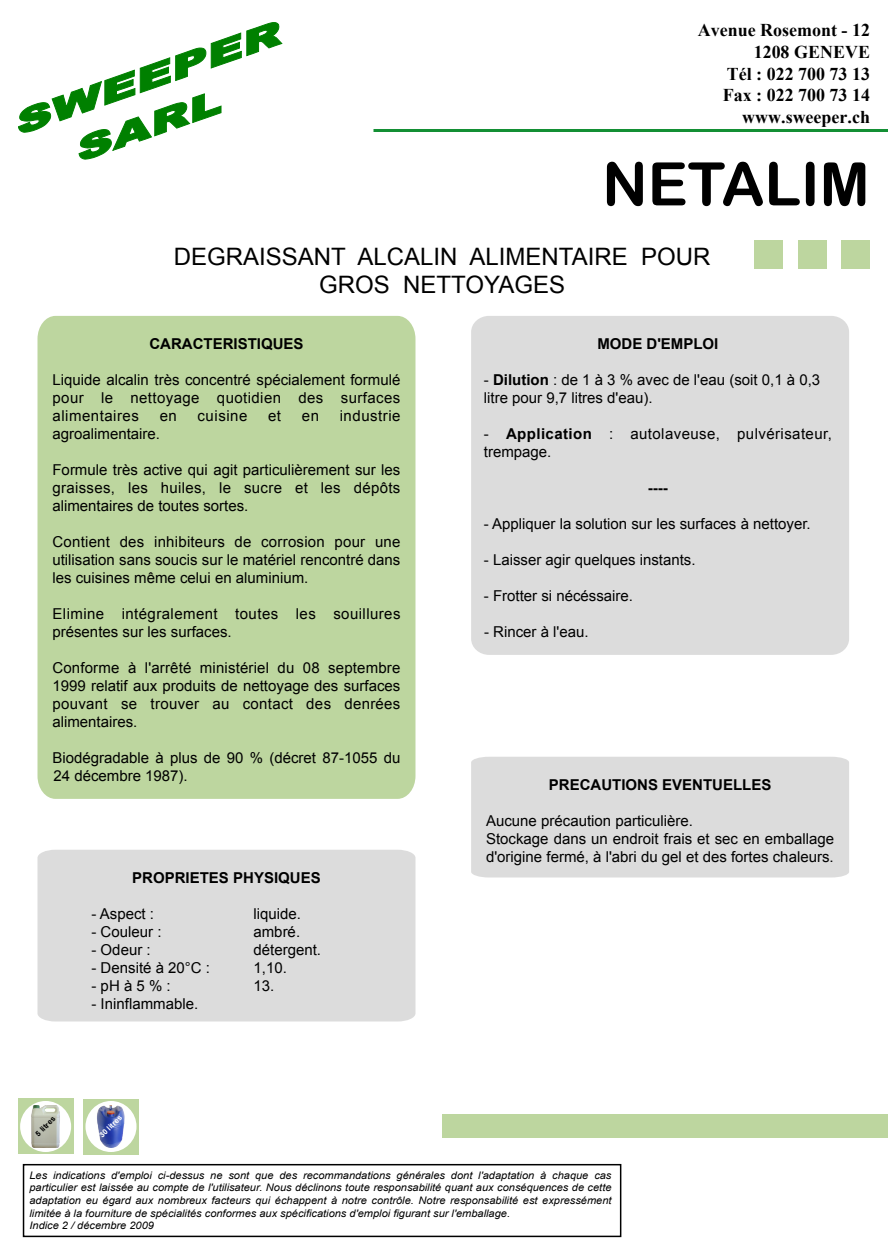
<style>
.page{position:relative;width:888px;height:1260px;background:#fff}
.page>*{position:absolute;margin:0;border:0;box-sizing:border-box;transform-origin:0 0}
.t1{font:60px "Arial Rounded MT Bold";color:#000}
.t2{font:24px/28.5px "Arial";color:#000;text-align:center}
.t3{font:700 18px/21.8px "Times New Roman";color:#000;text-align:right}
.t4{font:15px/18px "Arial";color:#000;text-align:justify}
.t5{font:15px/18px "Arial";letter-spacing:.03em;color:#000}
.t6{font:700 15px "Arial";color:#000}
.t7{font:15px "Arial";letter-spacing:.035em;color:#000}
.t8{font:italic 10.5px/12.8px "Arial";color:#000;scale:1.06 1}
.t9{font:700 7.5px "Arial";color:#fff}
.t10{font:700 7.5px "Arial";color:#000}
.s1{font-weight:700}
</style>
<div class="page">
<div style="left:471px;top:316px;width:378px;height:339px;background:#dcdcdc;border-radius:17px"></div>
<div style="left:471px;top:757px;width:378px;height:121px;background:#dcdcdc"></div>
<div style="left:442px;top:1114px;width:446px;height:24px;background:#bdd69f"></div>
<div style="left:23px;top:1164px;width:598px;height:73px;border:2px solid #000"></div>
<div style="left:842px;top:240px;width:28px;height:29px;background:#bdd69f"></div>
<div style="left:798px;top:240px;width:28px;height:29px;background:#bdd69f"></div>
<div style="left:754px;top:240px;width:29px;height:29px;background:#bdd69f"></div>
<div style="left:38px;top:316px;width:377px;height:483px;background:#bdd69f"></div>
<div style="left:38px;top:850px;width:378px;height:172px;background:#dcdcdc"></div>
<div style="left:83px;top:1099px;width:56px;height:55px;background:#bdd69f"></div>
<div style="left:85px;top:1101px;width:52px;height:51px;background:#fff;border-radius:50%"></div>
<img style="left:94px;top:1105px;width:34px;height:43px">
<div style="left:18px;top:1099px;width:55px;height:55px;background:#bdd69f"></div>
<div style="left:20px;top:1101px;width:51px;height:51px;background:#fff;border-radius:50%"></div>
<img style="left:29px;top:1105px;width:34px;height:43px">
<hr style="left:374px;top:129px;width:514px;height:3px;background:#138f34">
<svg style="left:18px;top:22px;width:264px;height:138px"></svg>
<p class="t3" style="left:698px;top:19px;width:174px">Avenue Rosemont - 12<br>1208 GENEVE<br>Tél : 022 700 73 13<br>Fax : 022 700 73 14 www.sweeper.ch</p>
<h1 class="t1" style="left:602px;top:149px;width:269px">NETALIM</h1>
<h2 class="t2" style="left:174px;top:242px;width:538px">DEGRAISSANT ALCALIN ALIMENTAIRE POUR<br>GROS NETTOYAGES</h2>
<p class="t6" style="left:149px;top:334px;width:156px">CARACTERISTIQUES</p>
<p class="t4" style="left:52px;top:371px;width:349px">Liquide alcalin très concentré spécialement formulé pour le nettoyage quotidien des surfaces alimentaires</p>
<p class="t4" style="left:160px;top:407px;width:19px">en</p>
<p class="t7" style="left:198px;top:406px;width:51px">cuisine</p>
<p class="t4" style="left:268px;top:407px;width:15px">et</p>
<p class="t4" style="left:302px;top:407px;width:19px">en</p>
<p class="t7" style="left:340px;top:406px;width:62px">industrie</p>
<p class="t4" style="left:52px;top:425px;width:109px">agroalimentaire.</p>
<p class="t4" style="left:52px;top:461px;width:350px">Formule très active qui agit particulièrement sur les graisses, les huiles, le sucre et les dépôts alimentaires de toutes sortes.</p>
<p class="t4" style="left:52px;top:533px;width:350px">Contient des inhibiteurs de corrosion pour une utilisation sans soucis sur le matériel rencontré dans les cuisines même celui en aluminium.</p>
<p class="t5" style="left:52px;top:605px;width:350px">Elimine intégralement toutes les souillures présentes sur les surfaces.</p>
<p class="t4" style="left:52px;top:659px;width:349px">Conforme à l'arrêté ministériel du 08 septembre 1999 relatif aux produits de nettoyage des surfaces pouvant se trouver au contact des denrées alimentaires.</p>
<p class="t4" style="left:52px;top:749px;width:349px">Biodégradable à plus de 90 % (décret 87-1055 du<br>24 décembre 1987).</p>
<p class="t6" style="left:132px;top:867px;width:190px">PROPRIETES PHYSIQUES</p>
<p class="t4" style="left:91px;top:905px;width:64px">- Aspect :</p>
<p class="t4" style="left:253px;top:905px;width:49px">liquide.</p>
<p class="t4" style="left:91px;top:923px;width:72px">- Couleur :</p>
<p class="t4" style="left:253px;top:923px;width:48px">ambré.</p>
<p class="t4" style="left:91px;top:941px;width:61px">- Odeur :</p>
<p class="t4" style="left:253px;top:941px;width:69px">détergent.</p>
<p class="t4" style="left:91px;top:959px;width:120px">- Densité à 20°C :</p>
<p class="t4" style="left:253px;top:959px;width:35px">1,10.</p>
<p class="t4" style="left:91px;top:977px;width:81px">- pH à 5 % :</p>
<p class="t4" style="left:253px;top:977px;width:22px">13.</p>
<p class="t4" style="left:91px;top:995px;width:108px">- Ininflammable.</p>
<p class="t10" style="left:33px;top:1132px;width:26px;rotate:-45deg">5 litres</p>
<p class="t9" style="left:97px;top:1133px;width:31px;rotate:-45deg">30 litres</p>
<p class="t6" style="left:597px;top:334px;width:123px">MODE D'EMPLOI</p>
<p class="t4" style="left:484px;top:371px;width:338px">- <span class="s1">Dilution</span> : de 1 à 3 % avec de l'eau (soit 0,1 à 0,3 litre pour 9,7 litres d'eau).</p>
<p class="t5" style="left:484px;top:425px;width:350px">- <span class="s1">Application</span> : autolaveuse, pulvérisateur, trempage.</p>
<p class="t6" style="left:648px;top:478px;width:21px">----</p>
<p class="t4" style="left:484px;top:515px;width:328px">- Appliquer la solution sur les surfaces à nettoyer.</p>
<p class="t4" style="left:484px;top:551px;width:213px">- Laisser agir quelques instants.</p>
<p class="t4" style="left:484px;top:587px;width:151px">- Frotter si nécéssaire.</p>
<p class="t4" style="left:484px;top:623px;width:106px">- Rincer à l'eau.</p>
<p class="t6" style="left:549px;top:774px;width:224px">PRECAUTIONS EVENTUELLES</p>
<p class="t4" style="left:486px;top:812px;width:349px;text-align:left">Aucune précaution particulière.<br>Stockage dans un endroit frais et sec en emballage d'origine fermé, à l'abri du gel et des fortes chaleurs.</p>
<p class="t8" style="left:29px;top:1169px;width:551px">Les indications d'emploi ci-dessus ne sont que des recommandations générales dont l'adaptation à chaque cas particulier est laissée au compte de l'utilisateur. Nous déclinons toute responsabilité quant aux conséquences de cette adaptation eu égard aux nombreux facteurs qui échappent à notre contrôle. Notre responsabilité est expressément limitée à la fourniture de spécialités conformes aux spécifications d'emploi figurant sur l'emballage.<br>Indice 2 / décembre 2009</p>
</div>
